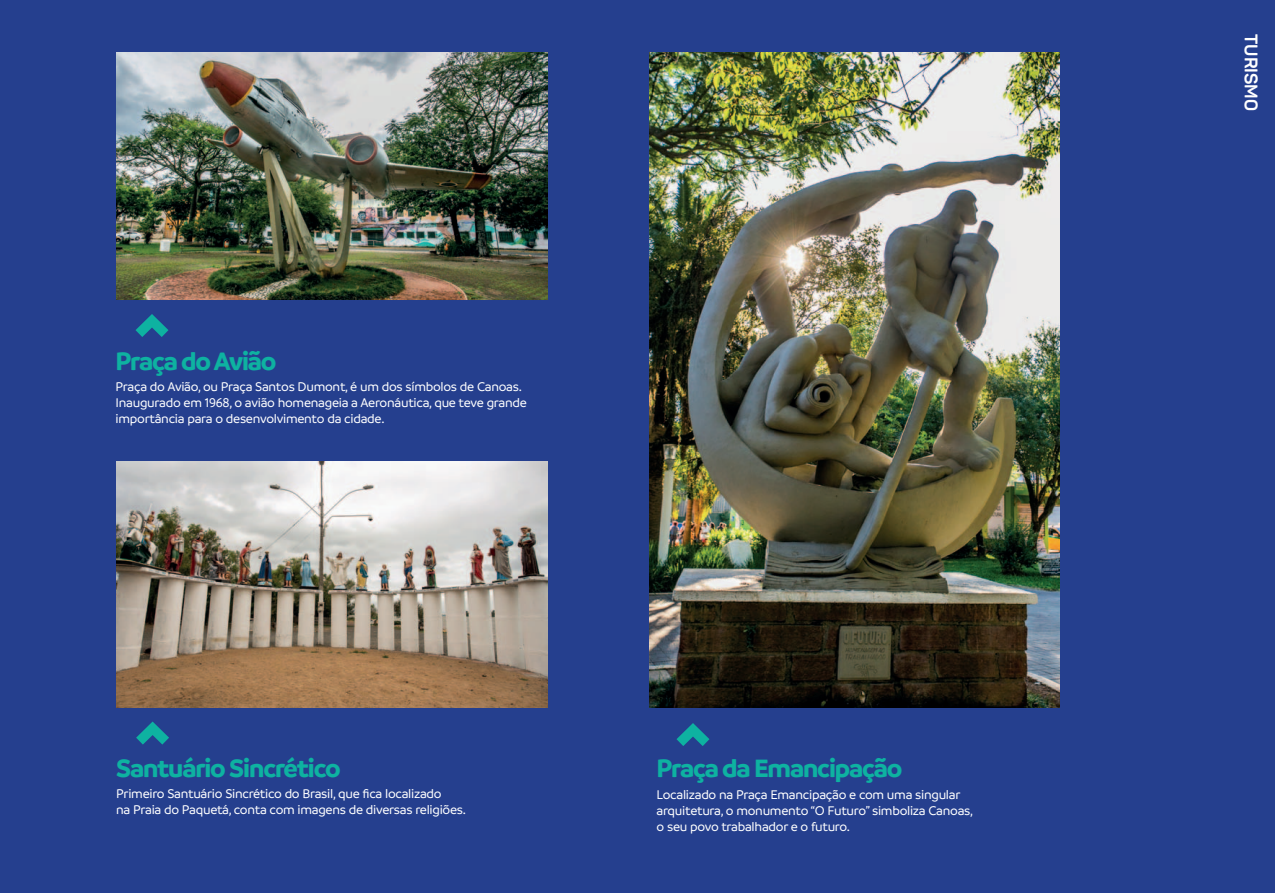
<style>
.page{position:relative;width:1275px;height:893px;background:#fff}
.page>*{position:absolute;margin:0;border:0;box-sizing:border-box;transform-origin:0 0}
.NOMES{font:700 27px "Branding";letter-spacing:-.04em;color:#0eb2a1}
.t1{font:700 18px "Panton";color:#fff}
.t2{font:500 13.5px/16.2px "Branding";letter-spacing:-.02em;color:#fff}
</style>
<div class="page">
<div style="left:0;top:0;width:1275px;height:892px;background:#253f8e"></div>
<img style="left:116px;top:52px;width:431px;height:247px">
<img style="left:116px;top:461px;width:431px;height:246px">
<svg style="left:136px;top:721px;width:33px;height:23px"></svg>
<svg style="left:135px;top:314px;width:33px;height:23px"></svg>
<img style="left:649px;top:52px;width:410px;height:655px">
<svg style="left:676px;top:723px;width:33px;height:22px"></svg>
<p class="NOMES" style="left:116px;top:345px;width:162px">Praça do Avião</p>
<p class="t2" style="left:116px;top:378px;width:413px">Praça do Avião, ou Praça Santos Dumont, é um dos símbolos de Canoas.<br>Inaugurado em 1968, o avião homenageia a Aeronáutica, que teve grande</p>
<p class="t2" style="left:116px;top:410px;width:270px">importância para o desenvolvimento da cidade.</p>
<p class="NOMES" style="left:116px;top:752px;width:226px">Santuário Sincrético</p>
<p class="NOMES" style="left:656px;top:752px;width:247px">Praça da Emancipação</p>
<p class="t2" style="left:116px;top:785px;width:327px">Primeiro Santuário Sincrético do Brasil, que fica localizado</p>
<p class="t2" style="left:116px;top:801px;width:351px">na Praia do Paquetá, conta com imagens de diversas religiões.</p>
<p class="t2" style="left:656px;top:785px;width:305px">Localizado na Praça Emancipação e com uma singular</p>
<p class="t2" style="left:656px;top:802px;width:318px">arquitetura, o monumento “O Futuro” simboliza Canoas,</p>
<p class="t2" style="left:656px;top:818px;width:195px">o seu povo trabalhador e o futuro.</p>
<p class="t1" style="left:1262px;top:34px;width:79px;rotate:90deg">TURISMO</p>
</div>
